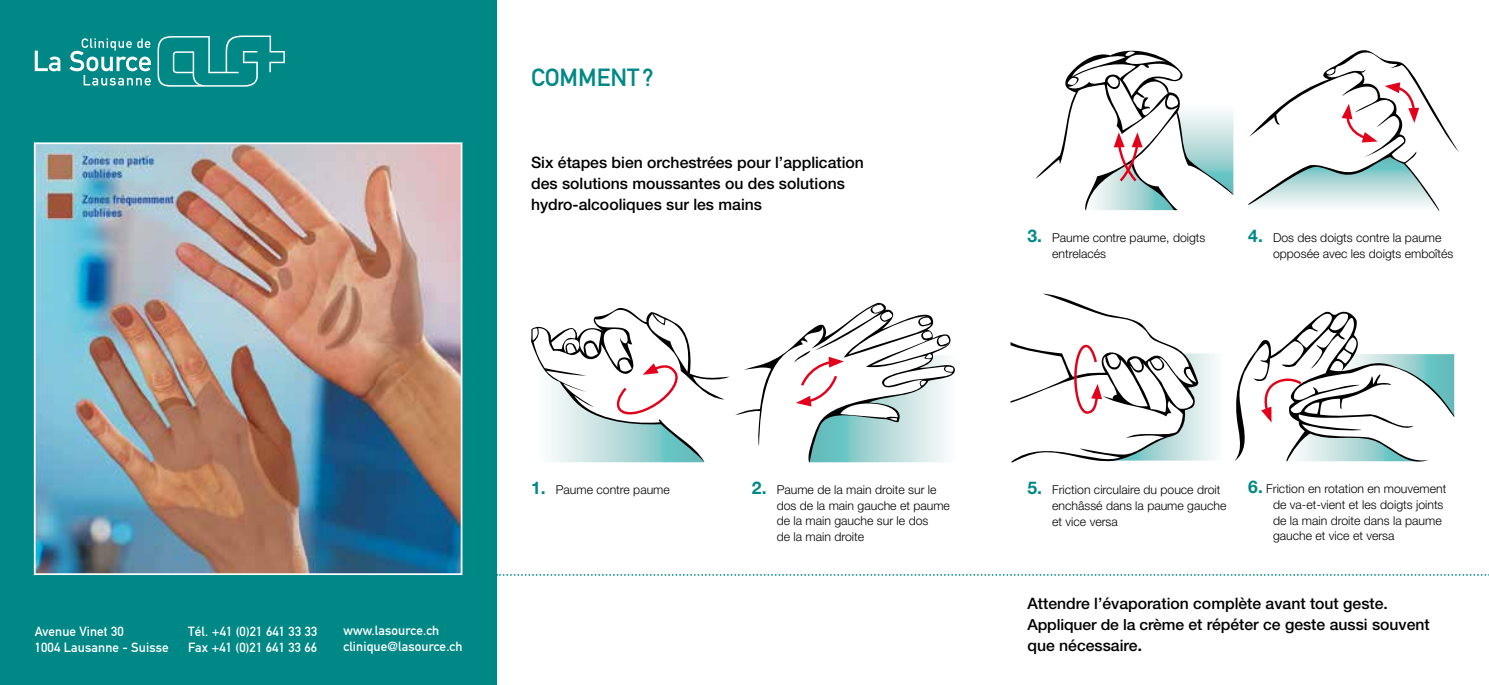
<style>
.page{position:relative;width:1489px;height:685px;background:#fff}
.page>*{position:absolute;margin:0;border:0;box-sizing:border-box;transform-origin:0 0}
.t1{font:24.5px "DIN Mittelschrift";color:#008887}
.t2{font:500 15.75px/21px "Helvetica Neue LT Std";color:#000}
.t3{font:13.12px/15.8px "DIN Mittelschrift";letter-spacing:.01em;color:#fff}
.t4{font:300 12.25px/15.8px "Helvetica Neue LT Std";color:#000}
.s1{font-weight:700;font-size:17.5px;color:#008887}
.s2{font-size:15.22px}
.s3{font-size:17.5px}
</style>
<div class="page">
<div style="left:0;top:0;width:496px;height:685px;background:#008887"></div>
<svg style="left:157px;top:36px;width:128px;height:51px"></svg>
<svg style="left:35px;top:51px;width:25px;height:20px"></svg>
<svg style="left:69px;top:38px;width:82px;height:47px"></svg>
<img style="left:37px;top:145px;width:422px;height:427px">
<div style="left:34px;top:142px;width:428px;height:433px;border:2px solid #fff"></div>
<svg style="left:496px;top:574px;width:993px;height:1px"></svg>
<svg style="left:531px;top:302px;width:424px;height:160px"></svg>
<svg style="left:1035px;top:50px;width:198px;height:160px"></svg>
<svg style="left:1248px;top:50px;width:210px;height:161px"></svg>
<svg style="left:1010px;top:293px;width:206px;height:170px"></svg>
<svg style="left:1234px;top:311px;width:219px;height:151px"></svg>
<h1 class="t1" style="left:531px;top:63px;width:124px">COMMENT ?</h1>
<p class="t2" style="left:531px;top:152px;width:334px">Six étapes bien orchestrées pour l’application des solutions moussantes ou des solutions hydro-alcooliques sur les mains</p>
<p class="t4" style="left:1052px;top:229px;width:155px;text-indent:-25px"><span class="s1">3.</span> Paume contre paume, doigts entrelacés</p>
<p class="t4" style="left:1272px;top:229px;width:182px;text-indent:-25px"><span class="s1">4.</span> Dos des doigts contre la paume opposée avec les doigts emboîtés</p>
<p class="t3" style="left:35px;top:623px;width:136px">Avenue Vinet 30<br>1004 Lausanne - Suisse</p>
<p class="t3" style="left:188px;top:623px;width:131px">Tél. +41 (0)21 641 33 33<br>Fax +41 (0)21 641 33 66</p>
<p class="t3" style="left:343px;top:622px;width:121px">www.lasource.ch clinique@lasource.ch</p>
<p class="t4" style="left:531px;top:482px;width:140px"><span class="s1">1.</span> Paume contre paume</p>
<p class="t4" style="left:776px;top:481px;width:175px;text-indent:-25px"><span class="s1">2.</span> Paume de la main droite sur le dos de la main gauche et paume de la main gauche sur le dos<br>de la main droite</p>
<p class="t4" style="left:1052px;top:481px;width:176px;text-indent:-25px"><span class="s1">5.</span> Friction circulaire du pouce droit enchâssé dans la paume gauche et vice versa</p>
<p class="t4" style="left:1272px;top:480px;width:175px;text-indent:-25px"><span class="s1">6.</span> Friction en rotation en mouvement de va-et-vient et les doigts joints de la main droite dans la paume gauche et vice et versa</p>
<p class="t2" style="left:1027px;top:593px;width:404px">Attendre l’évaporation complète avant tout geste.<br><span class="s2">Appliquer de la crème</span> et répéter ce geste aussi souvent que nécessaire<span class="s3">.</span></p>
</div>
